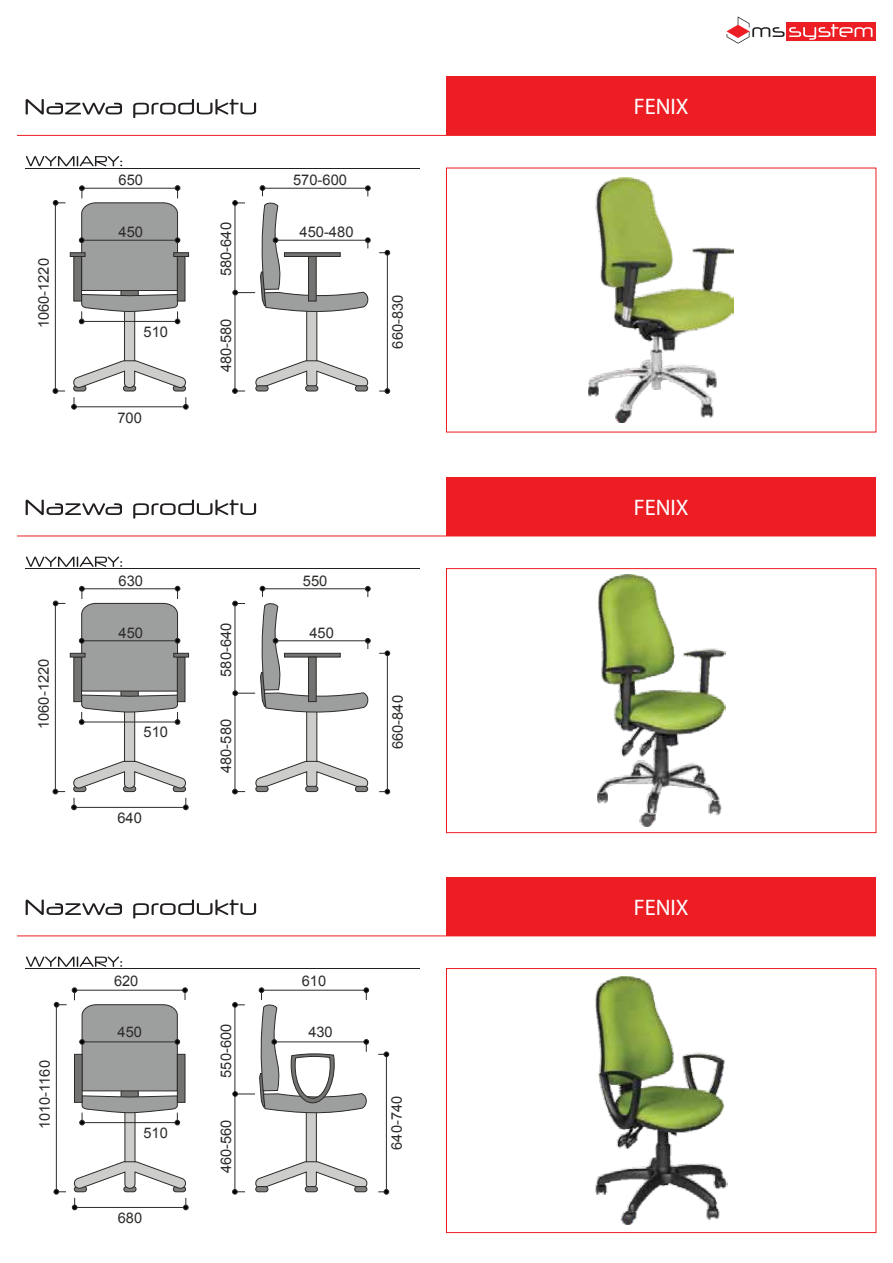
<style>
.page{position:relative;width:893px;height:1263px;background:#fff}
.page>*{position:absolute;margin:0;border:0;box-sizing:border-box;transform-origin:0 0}
.t1{font:22.5px "Myriad Pro";color:#fff}
.t2{font:14.7px "Arial";color:#2c2b29}
.t3{font:14.55px "Arial";color:#2c2b29}
</style>
<div class="page">
<hr style="left:17px;top:135px;width:859px;height:1px;background:#ed1d24">
<div style="left:446px;top:77px;width:430px;height:58px;background:#ed1d24"></div>
<svg style="left:26px;top:99px;width:96px;height:16px"></svg>
<svg style="left:133px;top:99px;width:123px;height:19px"></svg>
<img style="left:589px;top:177px;width:144px;height:246px">
<svg style="left:26px;top:156px;width:96px;height:10px"></svg>
<hr style="left:26px;top:168px;width:394px;height:1px;background:#231f20">
<hr style="left:17px;top:536px;width:859px;height:1px;background:#ed1d24">
<div style="left:446px;top:477px;width:430px;height:59px;background:#ed1d24"></div>
<svg style="left:26px;top:500px;width:96px;height:15px"></svg>
<svg style="left:133px;top:500px;width:123px;height:19px"></svg>
<img style="left:597px;top:575px;width:128px;height:251px">
<div style="left:446px;top:568px;width:430px;height:265px;border:1px solid #ed1d24"></div>
<svg style="left:26px;top:556px;width:96px;height:11px"></svg>
<hr style="left:26px;top:569px;width:394px;height:1px;background:#231f20">
<hr style="left:17px;top:935px;width:859px;height:1px;background:#ed1d24">
<div style="left:446px;top:877px;width:430px;height:59px;background:#ed1d24"></div>
<svg style="left:26px;top:899px;width:96px;height:16px"></svg>
<svg style="left:133px;top:899px;width:123px;height:19px"></svg>
<img style="left:595px;top:976px;width:133px;height:249px">
<div style="left:446px;top:968px;width:430px;height:265px;border:1px solid #ed1d24"></div>
<svg style="left:26px;top:956px;width:96px;height:11px"></svg>
<hr style="left:26px;top:969px;width:394px;height:1px;background:#231f20">
<hr style="left:55px;top:204px;width:1px;height:187px;background:#2c2b29">
<svg style="left:53px;top:200px;width:12px;height:5px"></svg>
<svg style="left:53px;top:388px;width:12px;height:5px"></svg>
<hr style="left:75px;top:406px;width:111px;height:1px;background:#2c2b29">
<svg style="left:71px;top:397px;width:6px;height:12px"></svg>
<svg style="left:183px;top:397px;width:5px;height:12px"></svg>
<div style="left:74px;top:386px;width:12px;height:5px;border:1px solid #2c2b29;border-radius:3px"></div>
<div style="left:173px;top:386px;width:13px;height:5px;border:1px solid #2c2b29;border-radius:3px"></div>
<div style="left:123px;top:386px;width:13px;height:5px;border:1px solid #2c2b29;border-radius:3px"></div>
<svg style="left:70px;top:253px;width:3px;height:4px"></svg>
<svg style="left:186px;top:253px;width:3px;height:4px"></svg>
<hr style="left:387px;top:253px;width:1px;height:138px;background:#2c2b29">
<svg style="left:379px;top:250px;width:11px;height:5px"></svg>
<svg style="left:379px;top:388px;width:11px;height:6px"></svg>
<svg style="left:232px;top:186px;width:138px;height:207px"></svg>
<svg style="left:73px;top:185px;width:113px;height:204px"></svg>
<hr style="left:55px;top:604px;width:1px;height:187px;background:#2c2b29">
<svg style="left:53px;top:601px;width:12px;height:5px"></svg>
<svg style="left:53px;top:789px;width:12px;height:5px"></svg>
<hr style="left:75px;top:807px;width:111px;height:1px;background:#2c2b29">
<svg style="left:71px;top:798px;width:6px;height:12px"></svg>
<svg style="left:183px;top:798px;width:5px;height:12px"></svg>
<div style="left:74px;top:786px;width:12px;height:5px;background:#808080;border-radius:3px"></div>
<div style="left:74px;top:786px;width:12px;height:6px;border:1px solid #2c2b29;border-radius:3px"></div>
<div style="left:173px;top:786px;width:13px;height:5px;background:#808080;border-radius:3px"></div>
<div style="left:173px;top:786px;width:13px;height:6px;border:1px solid #2c2b29;border-radius:3px"></div>
<div style="left:123px;top:786px;width:13px;height:5px;background:#808080;border-radius:3px"></div>
<div style="left:123px;top:786px;width:13px;height:6px;border:1px solid #2c2b29;border-radius:3px"></div>
<svg style="left:70px;top:653px;width:3px;height:4px"></svg>
<svg style="left:186px;top:653px;width:3px;height:4px"></svg>
<hr style="left:387px;top:653px;width:1px;height:139px;background:#2c2b29">
<svg style="left:379px;top:651px;width:11px;height:5px"></svg>
<svg style="left:379px;top:789px;width:11px;height:5px"></svg>
<svg style="left:232px;top:586px;width:138px;height:208px"></svg>
<svg style="left:73px;top:586px;width:113px;height:203px"></svg>
<hr style="left:386px;top:1054px;width:1px;height:138px;background:#2c2b29">
<svg style="left:378px;top:1052px;width:11px;height:5px"></svg>
<svg style="left:378px;top:1189px;width:11px;height:5px"></svg>
<svg style="left:54px;top:988px;width:134px;height:222px"></svg>
<svg style="left:232px;top:988px;width:137px;height:206px"></svg>
<svg style="left:872px;top:23px;width:4px;height:18px"></svg>
<svg style="left:726px;top:16px;width:146px;height:28px"></svg>
<p class="t2" style="left:34px;top:328px;width:72px;rotate:-90deg">1060-1220</p>
<p class="t2" style="left:34px;top:729px;width:72px;rotate:-90deg">1060-1220</p>
<p class="t3" style="left:35px;top:1129px;width:70px;rotate:-90deg">1010-1160</p>
<p class="t2" style="left:119px;top:170px;width:26px">650</p>
<p class="t2" style="left:293px;top:170px;width:55px">570-600</p>
<p class="t2" style="left:216px;top:276px;width:55px;rotate:-90deg">580-640</p>
<p class="t2" style="left:119px;top:223px;width:26px">450</p>
<p class="t2" style="left:300px;top:223px;width:55px">450-480</p>
<p class="t2" style="left:143px;top:322px;width:26px">510</p>
<p class="t2" style="left:117px;top:408px;width:26px">700</p>
<p class="t2" style="left:216px;top:372px;width:55px;rotate:-90deg">480-580</p>
<p class="t2" style="left:388px;top:349px;width:55px;rotate:-90deg">660-830</p>
<p class="t2" style="left:119px;top:571px;width:26px">630</p>
<p class="t2" style="left:303px;top:571px;width:26px">550</p>
<p class="t2" style="left:216px;top:677px;width:55px;rotate:-90deg">580-640</p>
<p class="t2" style="left:119px;top:623px;width:26px">450</p>
<p class="t2" style="left:309px;top:623px;width:26px">450</p>
<p class="t2" style="left:143px;top:722px;width:26px">510</p>
<p class="t2" style="left:117px;top:809px;width:26px">640</p>
<p class="t2" style="left:216px;top:773px;width:55px;rotate:-90deg">480-580</p>
<p class="t2" style="left:388px;top:749px;width:55px;rotate:-90deg">660-840</p>
<p class="t3" style="left:114px;top:971px;width:26px">620</p>
<p class="t3" style="left:118px;top:1022px;width:26px">450</p>
<p class="t3" style="left:143px;top:1123px;width:26px">510</p>
<p class="t3" style="left:118px;top:1209px;width:26px">680</p>
<p class="t3" style="left:216px;top:1078px;width:55px;rotate:-90deg">550-600</p>
<p class="t3" style="left:216px;top:1173px;width:55px;rotate:-90deg">460-560</p>
<p class="t3" style="left:302px;top:971px;width:26px">610</p>
<p class="t3" style="left:308px;top:1022px;width:26px">430</p>
<p class="t3" style="left:387px;top:1150px;width:55px;rotate:-90deg">640-740</p>
<h1 class="t1" style="left:634px;top:93px;width:57px">FENIX</h1>
<h1 class="t1" style="left:634px;top:494px;width:57px">FENIX</h1>
<h1 class="t1" style="left:634px;top:893px;width:57px">FENIX</h1>
</div>
